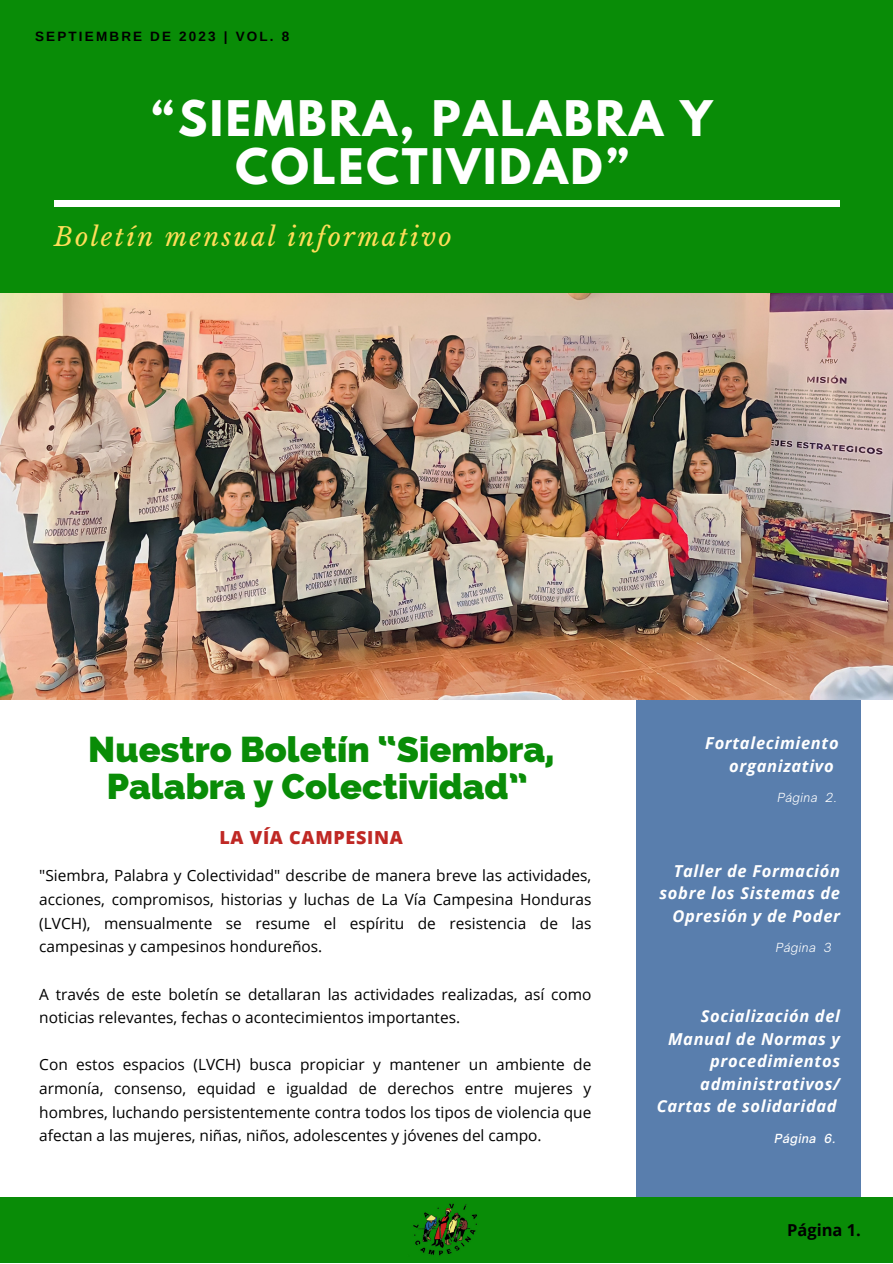
<style>
.page{position:relative;width:893px;height:1264px;background:#fff}
.page>*{position:absolute;margin:0;border:0;box-sizing:border-box;transform-origin:0 0}
.t1{font:700 43.5px/48.3px "League Spartan";letter-spacing:.06em;color:#fff;text-align:center}
.t2{font:800 36px/37px "Raleway";color:#098c07;text-align:center}
.t3{font:italic 25.5px "Libre Baskerville";letter-spacing:.09em;color:#ffde59}
.t4{font:800 18px "Open Sans";letter-spacing:.04em;color:#bf2824}
.t5{font:italic 700 16.5px/22.5px "Open Sans";letter-spacing:.04em;color:#fff;text-align:right}
.t6{font:700 16.5px "Open Sans";color:#000}
.t7{font:15.45px/23.5px "Open Sans";color:#000;text-align:justify}
.t8{font:700 13.5px "Arimo";letter-spacing:.16em;color:#000}
.t9{font:italic 300 12px "Open Sauce One";letter-spacing:.04em;color:#fff}
.t10{font:italic 500 12px "Open Sauce One";letter-spacing:.04em;color:#fff}
</style>
<div class="page">
<div style="left:635px;top:600px;width:225px;height:629px;background:#597ead"></div>
<div style="left:0;top:0;width:892px;height:297px;background:#098c07"></div>
<div style="left:54px;top:200px;width:785px;height:7px;background:#fff"></div>
<div style="left:0;top:1197px;width:892px;height:65px;background:#098c07"></div>
<img style="left:413px;top:1203px;width:65px;height:53px">
<img style="left:0;top:293px;width:892px;height:406px">
<p class="t8" style="left:35px;top:29px;width:256px">SEPTIEMBRE DE 2023 | VOL. 8</p>
<p class="t1" style="left:152px;top:100px;width:562px">“SIEMBRA, PALABRA Y<br>COLECTIVIDAD”</p>
<p class="t3" style="left:54px;top:221px;width:399px">Boletín mensual informativo</p>
<p class="t2" style="left:88px;top:730px;width:468px">Nuestro Boletín “Siembra,<br>Palabra y Colectividad”</p>
<p class="t5" style="left:729px;top:731px;width:111px;text-align:left;text-indent:-24px">Fortalecimiento organizativo</p>
<p class="t9" style="left:777px;top:790px;width:61px">Página 2.</p>
<p class="t4" style="left:219px;top:825px;width:185px">LA VÍA CAMPESINA</p>
<p class="t7" style="left:39px;top:863px;width:553px">"Siembra, Palabra y Colectividad" describe de manera breve las actividades, acciones, compromisos, historias y luchas de La Vía Campesina Honduras (LVCH), mensualmente se resume el espíritu de resistencia de las campesinas y campesinos hondureños.</p>
<p class="t7" style="left:39px;top:981px;width:553px">A través de este boletín se detallaran las actividades realizadas, así como noticias relevantes, fechas o acontecimientos importantes.</p>
<p class="t7" style="left:39px;top:1052px;width:553px">Con estos espacios (LVCH) busca propiciar y mantener un ambiente de armonía, consenso, equidad e igualdad de derechos entre mujeres y hombres, luchando persistentemente contra todos los tipos de violencia que afectan a las mujeres, niñas, niños, adolescentes y jóvenes del campo.</p>
<p class="t5" style="left:659px;top:859px;width:182px">Taller de Formación sobre los Sistemas de<br>Opresión y de Poder</p>
<p class="t9" style="left:775px;top:940px;width:57px">Página 3</p>
<p class="t5" style="left:656px;top:1004px;width:185px">Socialización del<br>Manual de Normas y procedimientos administrativos/<br>Cartas de solidaridad</p>
<p class="t10" style="left:774px;top:1130px;width:63px">Página 6.</p>
<p class="t6" style="left:787px;top:1217px;width:75px">Página 1.</p>
</div>
